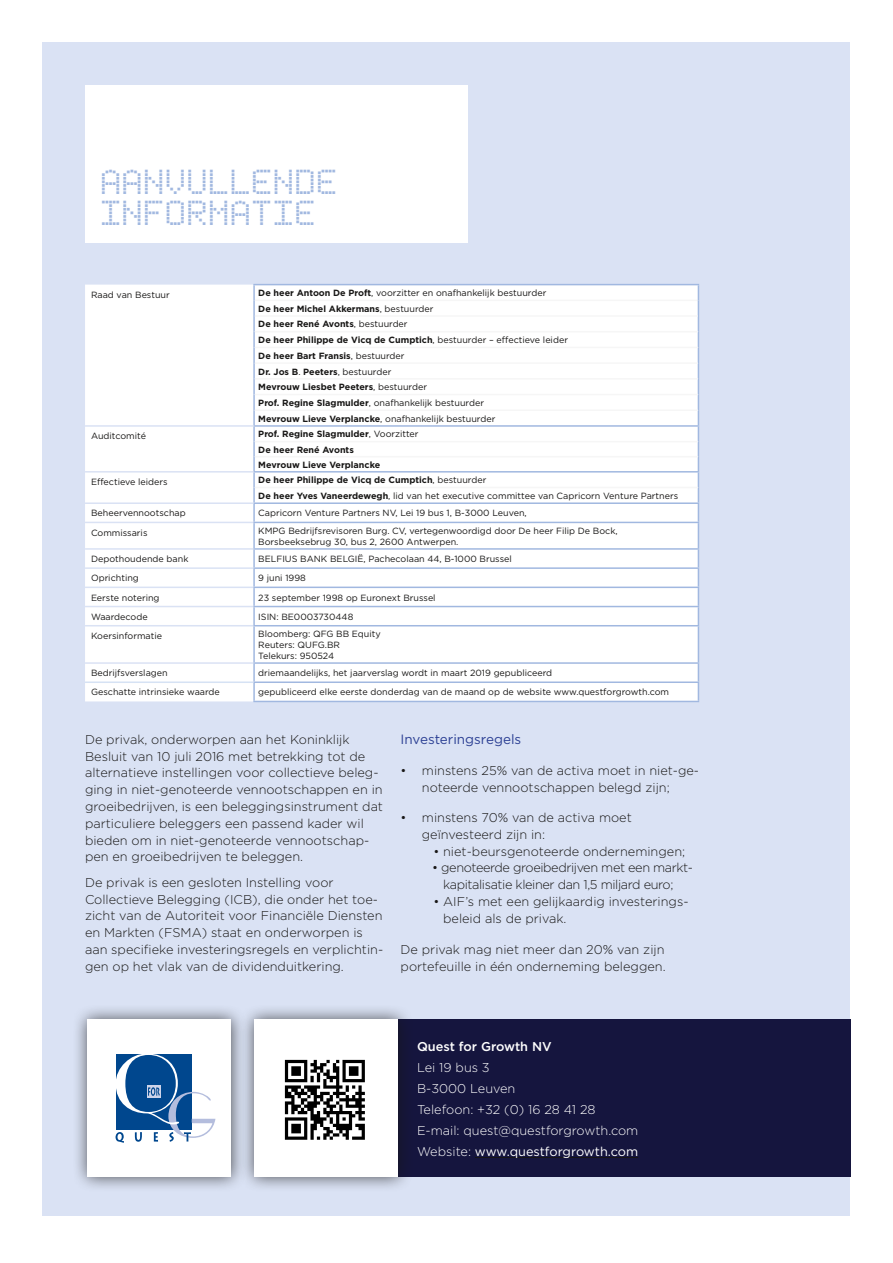
<style>
.page{position:relative;width:893px;height:1263px;background:#fff}
.page>*{position:absolute;margin:0;border:0;box-sizing:border-box;transform-origin:0 0}
.t1{font:18px/31.5px "Modern LED Board 7";color:#a1b8e0}
.t2{font:13.5px "Gotham";color:#2c4094}
.t3{font:300 12.75px/16.8px "Gotham";color:#181716}
.t4{font:300 12.75px/21px "Gotham";color:#fff}
.t5{font:300 12.75px/16.6px "Gotham";letter-spacing:-.03em;color:#181716}
.t6{font:500 12.75px "Gotham";color:#fff}
.t7{font:9px/10.8px "Gotham";color:#181716}
.t8{font:700 9px/15.8px "Gotham";color:#181716}
.s1{font-weight:400}
.s2{font-weight:700}
</style>
<div class="page">
<div style="left:43px;top:43px;width:807px;height:1173px;background:#dae2f4"></div>
<div style="left:398px;top:1019px;width:452px;height:158px;background:#15153e"></div>
<hr style="left:475px;top:1157px;width:163px;height:1px;background:#181716">
<div style="left:72px;top:1004px;width:175px;height:188px;background:#181716;opacity:.75"></div>
<div style="left:88px;top:1019px;width:143px;height:158px;background:#fff"></div>
<svg style="left:116px;top:1054px;width:99px;height:89px"></svg>
<div style="left:85px;top:285px;width:613px;height:416px;background:#fff"></div>
<hr style="left:253px;top:425px;width:446px;height:2px;background:#a1b8e0">
<hr style="left:255px;top:300px;width:443px;height:1px;background:#f6f6f6">
<hr style="left:253px;top:471px;width:446px;height:2px;background:#a1b8e0">
<hr style="left:253px;top:523px;width:2px;height:25px;background:#a1b8e0">
<svg style="left:253px;top:550px;width:2px;height:75px"></svg>
<svg style="left:253px;top:664px;width:2px;height:37px"></svg>
<svg style="left:698px;top:664px;width:1px;height:37px"></svg>
<hr style="left:253px;top:701px;width:446px;height:1px;background:#a1b8e0">
<hr style="left:253px;top:284px;width:446px;height:1px;background:#a1b8e0">
<svg style="left:253px;top:285px;width:2px;height:237px"></svg>
<svg style="left:698px;top:285px;width:1px;height:340px"></svg>
<hr style="left:253px;top:502px;width:446px;height:2px;background:#a1b8e0">
<hr style="left:255px;top:315px;width:443px;height:2px;background:#f6f6f6">
<hr style="left:255px;top:331px;width:443px;height:1px;background:#f6f6f6">
<hr style="left:85px;top:425px;width:168px;height:2px;background:#dae2f4">
<hr style="left:85px;top:471px;width:168px;height:2px;background:#dae2f4">
<hr style="left:85px;top:502px;width:168px;height:2px;background:#dae2f4">
<hr style="left:85px;top:522px;width:168px;height:1px;background:#dae2f4">
<hr style="left:85px;top:548px;width:168px;height:2px;background:#dae2f4">
<hr style="left:85px;top:567px;width:168px;height:2px;background:#dae2f4">
<hr style="left:85px;top:587px;width:168px;height:1px;background:#dae2f4">
<hr style="left:85px;top:606px;width:168px;height:1px;background:#dae2f4">
<hr style="left:85px;top:625px;width:168px;height:1px;background:#dae2f4">
<hr style="left:85px;top:662px;width:168px;height:2px;background:#dae2f4">
<hr style="left:253px;top:625px;width:446px;height:1px;background:#a1b8e0">
<hr style="left:253px;top:626px;width:2px;height:36px;background:#a1b8e0">
<hr style="left:698px;top:626px;width:1px;height:36px;background:#a1b8e0">
<hr style="left:253px;top:662px;width:446px;height:2px;background:#a1b8e0">
<hr style="left:255px;top:347px;width:443px;height:1px;background:#f6f6f6">
<hr style="left:255px;top:362px;width:443px;height:2px;background:#f6f6f6">
<hr style="left:255px;top:378px;width:443px;height:2px;background:#f6f6f6">
<hr style="left:255px;top:394px;width:443px;height:1px;background:#f6f6f6">
<hr style="left:255px;top:409px;width:443px;height:2px;background:#f6f6f6">
<hr style="left:255px;top:441px;width:443px;height:1px;background:#f6f6f6">
<hr style="left:255px;top:456px;width:443px;height:1px;background:#f6f6f6">
<hr style="left:255px;top:487px;width:443px;height:1px;background:#f6f6f6">
<hr style="left:253px;top:522px;width:446px;height:1px;background:#a1b8e0">
<hr style="left:253px;top:548px;width:446px;height:2px;background:#a1b8e0">
<hr style="left:253px;top:567px;width:446px;height:2px;background:#a1b8e0">
<hr style="left:253px;top:587px;width:446px;height:1px;background:#a1b8e0">
<hr style="left:253px;top:606px;width:446px;height:1px;background:#a1b8e0">
<hr style="left:253px;top:681px;width:446px;height:2px;background:#a1b8e0">
<hr style="left:85px;top:681px;width:168px;height:2px;background:#d6e2f4">
<div style="left:85px;top:85px;width:383px;height:157px;background:#fff"></div>
<div style="left:239px;top:1004px;width:175px;height:188px;background:#181716;opacity:.75"></div>
<div style="left:255px;top:1019px;width:143px;height:158px;background:#fff"></div>
<img style="left:284px;top:1059px;width:81px;height:81px">
<h1 class="t1" style="left:102px;top:172px;width:239px">AANVULLENDE<br>INFORMATIE</h1>
<p class="t7" style="left:91px;top:289px;width:80px">Raad van Bestuur</p>
<p class="t8" style="left:258px;top:285px;width:311px">De heer Antoon De Proft<span class="s1">, voorzitter en onafhankelijk bestuurder<br></span>De heer M ichel Akkermans<span class="s1">, bestuurder<br></span>De heer René Avonts<span class="s1">, bestuurder<br></span>De heer Philippe de Vicq de Cumptich<span class="s1">, bestuurder – effectieve leider </span>De heer Bart Fransis<span class="s1">, bestuurder<br></span>Dr. Jos B<span class="s1">.</span> Peeters<span class="s1">, bestuurder<br></span>M evrouw Liesbet Peeters<span class="s1">, bestuurder<br></span>Prof. Regine Slagmulder<span class="s1">, onafhankelijk bestuurder<br></span>Mevrouw Lieve Verplancke<span class="s1">, onafhankelijk bestuurder</span></p>
<p class="t7" style="left:91px;top:430px;width:56px">Auditcomité</p>
<p class="t8" style="left:258px;top:427px;width:162px;line-height:15.1px">Prof. Regine Slagmulder<span class="s1">, Voorzitter<br></span>De heer René Avonts<br>Mevrouw Lieve Verplancke</p>
<p class="t7" style="left:91px;top:476px;width:78px">Effectieve leiders</p>
<p class="t7" style="left:258px;top:472px;width:421px;line-height:15.8px"><span class="s2">De heer Philippe de Vicq de Cumptich</span>, bestuurder<br><span class="s2">De heer Yves Vaneerdewegh</span>, lid van het executive committee van Capricorn Venture Partners</p>
<p class="t7" style="left:91px;top:508px;width:96px">Beheervennootschap</p>
<p class="t7" style="left:258px;top:508px;width:270px">Capricorn Venture Partners NV, Lei 19 bus 1, B-3000 Leuven,</p>
<p class="t7" style="left:91px;top:527px;width:58px">Commissaris</p>
<p class="t7" style="left:258px;top:525px;width:361px">KMPG Bedrijfsrevisoren Burg. CV, vertegenwoordigd door De heer Filip De Bock,<br>Borsbeeksebrug 30, bus 2, 2600 Antwerpen.</p>
<p class="t7" style="left:91px;top:553px;width:99px">Depothoudende bank</p>
<p class="t7" style="left:258px;top:553px;width:255px">BELFIUS BANK BELGIË, Pachecolaan 44, B-1000 Brussel</p>
<p class="t7" style="left:91px;top:573px;width:49px">Oprichting</p>
<p class="t7" style="left:258px;top:573px;width:49px">9 juni 1998</p>
<p class="t7" style="left:91px;top:592px;width:70px">Eerste notering</p>
<p class="t7" style="left:258px;top:592px;width:179px">23 september 1998 op Euronext Brussel</p>
<p class="t7" style="left:91px;top:611px;width:58px">Waardecode</p>
<p class="t7" style="left:258px;top:611px;width:97px">ISIN: BE0003730448</p>
<p class="t7" style="left:91px;top:630px;width:73px">Koersinformatie</p>
<p class="t7" style="left:258px;top:628px;width:124px">Bloomberg: QFG BB Equity<br>Reuters: QUFG.BR<br>Telekurs: 950524</p>
<p class="t7" style="left:91px;top:667px;width:78px">Bedrijfsverslagen</p>
<p class="t7" style="left:258px;top:667px;width:295px">driemaandelijks, het jaarverslag wordt in maart 2019 gepubliceerd</p>
<p class="t7" style="left:91px;top:687px;width:130px">Geschatte intrinsieke waarde</p>
<p class="t7" style="left:258px;top:687px;width:412px">gepubliceerd elke eerste donderdag van de maand op de website www.questforgrowth.com</p>
<p class="t3" style="left:85px;top:730px;width:299px">De privak, onderworpen aan het Koninklijk Besluit van 10 juli 2016 met betrekking tot de alternatieve instellingen voor collectieve beleg&shy;ging in niet-genoteerde vennootschappen en in groeibedrijven, is een beleggingsinstrument dat particuliere beleggers een passend kader wil bieden om in niet-genoteerde vennootschap&shy;pen en groeibedrijven te beleggen.</p>
<p class="t3" style="left:85px;top:873px;width:300px">De privak is een gesloten Instelling voor Collectieve Belegging (ICB), die onder het toe&shy;zicht van de Autoriteit voor Financiële Diensten en Markten (FSMA) staat en onderworpen is aan specifieke investeringsregels en verplichtin&shy;gen op het vlak van de dividenduitkering.</p>
<p class="t2" style="left:401px;top:731px;width:122px">Investeringsregels</p>
<p class="t3" style="left:422px;top:762px;width:279px;text-indent:-21px">• minstens 25% van de activa moet in niet-ge&shy;noteerde vennootschappen belegd zijn;</p>
<p class="t3" style="left:422px;top:809px;width:211px;text-indent:-21px">• minstens 70% van de activa moet geïnvesteerd zijn in:</p>
<p class="t3" style="left:433px;top:842px;width:253px">• niet-beursgenoteerde ondernemingen;</p>
<p class="t5" style="left:443px;top:859px;width:252px;text-indent:-11px">• genoteerde groeibedrijven met een markt&shy;kapitalisatie kleiner dan 1,5 miljard euro;</p>
<p class="t3" style="left:443px;top:893px;width:247px;text-indent:-10px">• AIF’s met een gelijkaardig investerings&shy;beleid als de privak.</p>
<p class="t3" style="left:401px;top:941px;width:266px">De privak mag niet meer dan 20% van zijn portefeuille in één onderneming beleggen.</p>
<p class="t6" style="left:417px;top:1038px;width:136px">Quest for Growth NV</p>
<p class="t4" style="left:417px;top:1056px;width:223px">Lei 19 bus 3<br>B-3000 Leuven<br>Telefoon: +32 (0) 16 28 41 28<br>E-mail: quest@questforgrowth.com<br>Website: <span class="s1">www.questforgrowth.com</span></p>
</div>
